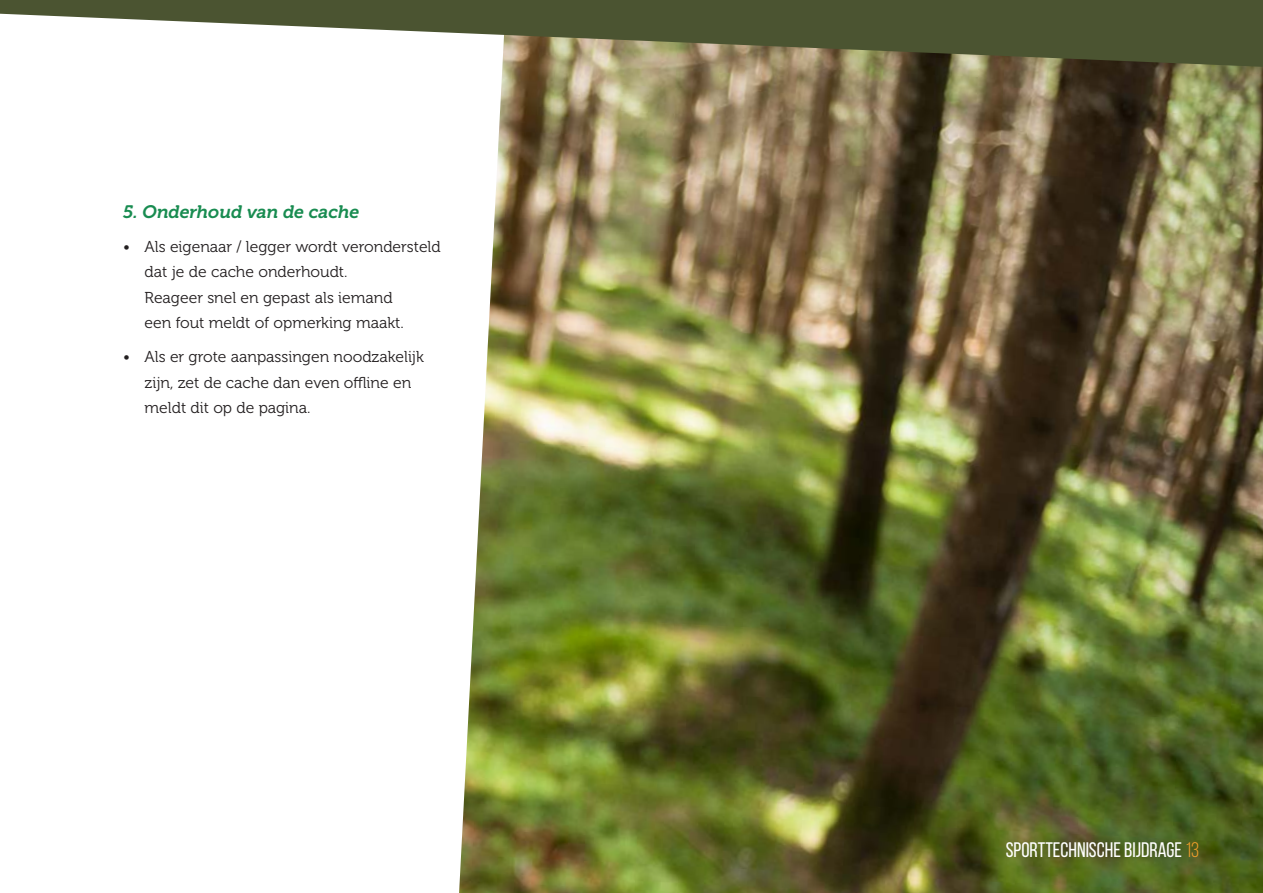
<style>
.page{position:relative;width:1263px;height:893px;background:#fff}
.page>*{position:absolute;margin:0;border:0;box-sizing:border-box;transform-origin:0 0}
.t1{font:21px "Bebas Neue";color:#fff}
.t2{font:italic 18px "Museo 700";color:#198c51}
.t3{font:15.75px/25.5px "Museo 300";color:#231f20}
.s1{color:#f8a02b}
</style>
<div class="page">
<img style="left:459px;top:67px;width:804px;height:826px">
<svg style="left:0;top:0;width:1263px;height:67px;fill:#4b5431"></svg>
<p class="t2" style="left:123px;top:201px;width:237px">5. Onderhoud van de cache</p>
<p class="t3" style="left:145px;top:234px;width:298px;text-indent:-21px">• Als eigenaar / legger wordt verondersteld dat je de cache onderhoudt.<br>Reageer snel en gepast als iemand<br>een fout meldt of opmerking maakt.</p>
<p class="t3" style="left:145px;top:344px;width:281px;text-indent:-21px">• Als er grote aanpassingen noodzakelijk zijn, zet de cache dan even offline en meldt dit op de pagina.</p>
<h1 class="t1" style="left:1006px;top:838px;width:195px">SPORTTECHNISCHE BIJDRAGE <span class="s1">13</span></h1>
</div>
